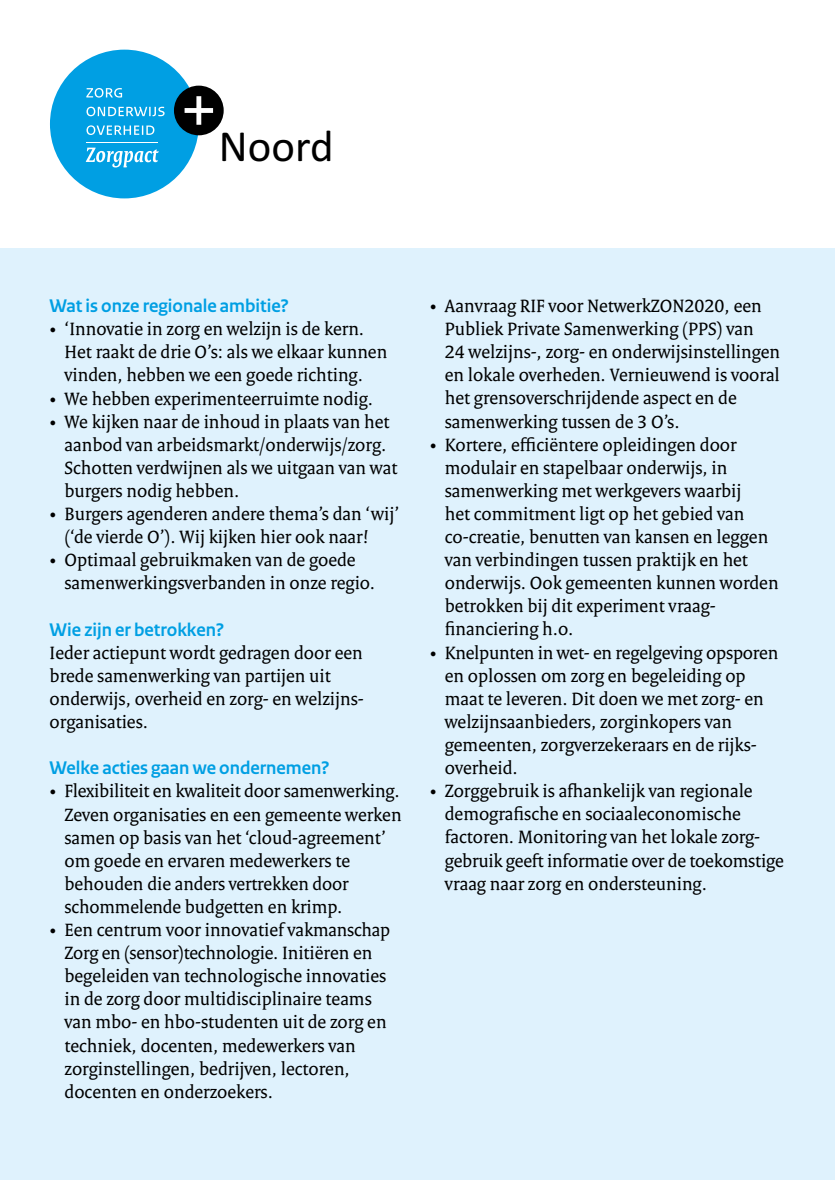
<style>
.page{position:relative;width:835px;height:1180px;background:#fff}
.page>*{position:absolute;margin:0;border:0;box-sizing:border-box;transform-origin:0 0}
.Kop{font:44.8px "Calibri";color:#000}
.Broodtekst_opsom{font:19.25px/23.1px "Rijksoverheid Serif";color:#000}
._10_RO_Broodtekst{font:19.25px/23.1px "Rijksoverheid Serif";color:#000}
.Tussenkop_bold{font:700 19.25px "Rijksoverheid Sans Heading";color:#009fe3}
</style>
<div class="page">
<div style="left:0;top:248px;width:834px;height:932px;background:#dff2fd"></div>
<div style="left:50px;top:50px;width:149px;height:148px;background:#009fe3;border-radius:50%"></div>
<svg style="left:86px;top:148px;width:73px;height:19px"></svg>
<svg style="left:86px;top:125px;width:68px;height:10px"></svg>
<svg style="left:86px;top:107px;width:78px;height:9px"></svg>
<svg style="left:86px;top:88px;width:36px;height:10px"></svg>
<hr style="left:86px;top:142px;width:72px;height:1px;background:#fff">
<div style="left:174px;top:86px;width:50px;height:49px;background:#000;border-radius:50%"></div>
<svg style="left:184px;top:96px;width:29px;height:29px"></svg>
<h1 class="Kop" style="left:219px;top:118px;width:116px">Noord</h1>
<h2 class="Tussenkop_bold" style="left:50px;top:295px;width:241px">Wat is onze regionale ambitie?</h2>
<p class="Broodtekst_opsom" style="left:64px;top:317px;width:324px;text-indent:-15px">• ‘Innovatie in zorg en welzijn is de kern.<br>Het raakt de drie O’s: als we elkaar kunnen vinden, hebben we een goede richting.</p>
<p class="Broodtekst_opsom" style="left:50px;top:387px;width:325px">• We hebben experimenteerruimte nodig.</p>
<p class="Broodtekst_opsom" style="left:64px;top:410px;width:334px;text-indent:-15px">• We kijken naar de inhoud in plaats van het aanbod van arbeidsmarkt/onderwijs/zorg.<br>Schotten verdwijnen als we uitgaan van wat burgers nodig hebben.</p>
<p class="Broodtekst_opsom" style="left:64px;top:502px;width:336px;text-indent:-15px">• Burgers agenderen andere thema’s dan ‘wij’ (‘de vierde O’). Wij kijken hier ook naar!</p>
<p class="Broodtekst_opsom" style="left:64px;top:548px;width:312px;text-indent:-15px">• Optimaal gebruikmaken van de goede samenwerkingsverbanden in onze regio.</p>
<h2 class="Tussenkop_bold" style="left:50px;top:618px;width:176px">Wie zijn er betrokken?</h2>
<p class="_10_RO_Broodtekst" style="left:50px;top:641px;width:314px">Ieder actiepunt wordt gedragen door een brede samenwerking van partijen uit onderwijs, overheid en zorg- en welzijns&shy;organisaties.</p>
<h2 class="Tussenkop_bold" style="left:50px;top:757px;width:281px">Welke acties gaan we ondernemen?</h2>
<p class="Broodtekst_opsom" style="left:64px;top:779px;width:338px;text-indent:-15px">• Flexibiliteit en kwaliteit door samenwerking.<br>Zeven organisaties en een gemeente werken samen op basis van het ‘cloud-agreement’ om goede en ervaren medewerkers te behouden die anders vertrekken door schommelende budgetten en krimp.</p>
<p class="Broodtekst_opsom" style="left:64px;top:918px;width:327px;text-indent:-15px">• Een centrum voor innovatief vakmanschap Zorg en (sensor)technologie. Initiëren en begeleiden van technologische innovaties in de zorg door multidisciplinaire teams van mbo- en hbo-studenten uit de zorg en techniek, docenten, medewerkers van zorginstellingen, bedrijven, lectoren, docenten en onderzoekers.</p>
<p class="Broodtekst_opsom" style="left:444px;top:294px;width:337px;text-indent:-15px">• Aanvraag RIF voor NetwerkZON2020, een Publiek Private Samenwerking (PPS) van<br>24 welzijns-, zorg- en onderwijsinstellingen en lokale overheden. Vernieuwend is vooral het grensoverschrijdende aspect en de samenwerking tussen de 3 O’s.</p>
<p class="Broodtekst_opsom" style="left:444px;top:433px;width:335px;text-indent:-15px">• Kortere, efficiëntere opleidingen door modulair en stapelbaar onderwijs, in samenwerking met werkgevers waarbij<br>het commitment ligt op het gebied van co-creatie, benutten van kansen en leggen van verbindingen tussen praktijk en het onderwijs. Ook gemeenten kunnen worden betrokken bij dit experiment vraag&shy;financiering h.o.</p>
<p class="Broodtekst_opsom" style="left:444px;top:641px;width:335px;text-indent:-15px">• Knelpunten in wet- en regelgeving opsporen en oplossen om zorg en begeleiding op maat te leveren. Dit doen we met zorg- en welzijnsaanbieders, zorginkopers van gemeenten, zorgverzekeraars en de rijks&shy;overheid.</p>
<p class="Broodtekst_opsom" style="left:444px;top:779px;width:340px;text-indent:-15px">• Zorggebruik is afhankelijk van regionale demografische en sociaaleconomische factoren. Monitoring van het lokale zorg&shy;gebruik geeft informatie over de toekomstige vraag naar zorg en ondersteuning.</p>
</div>
